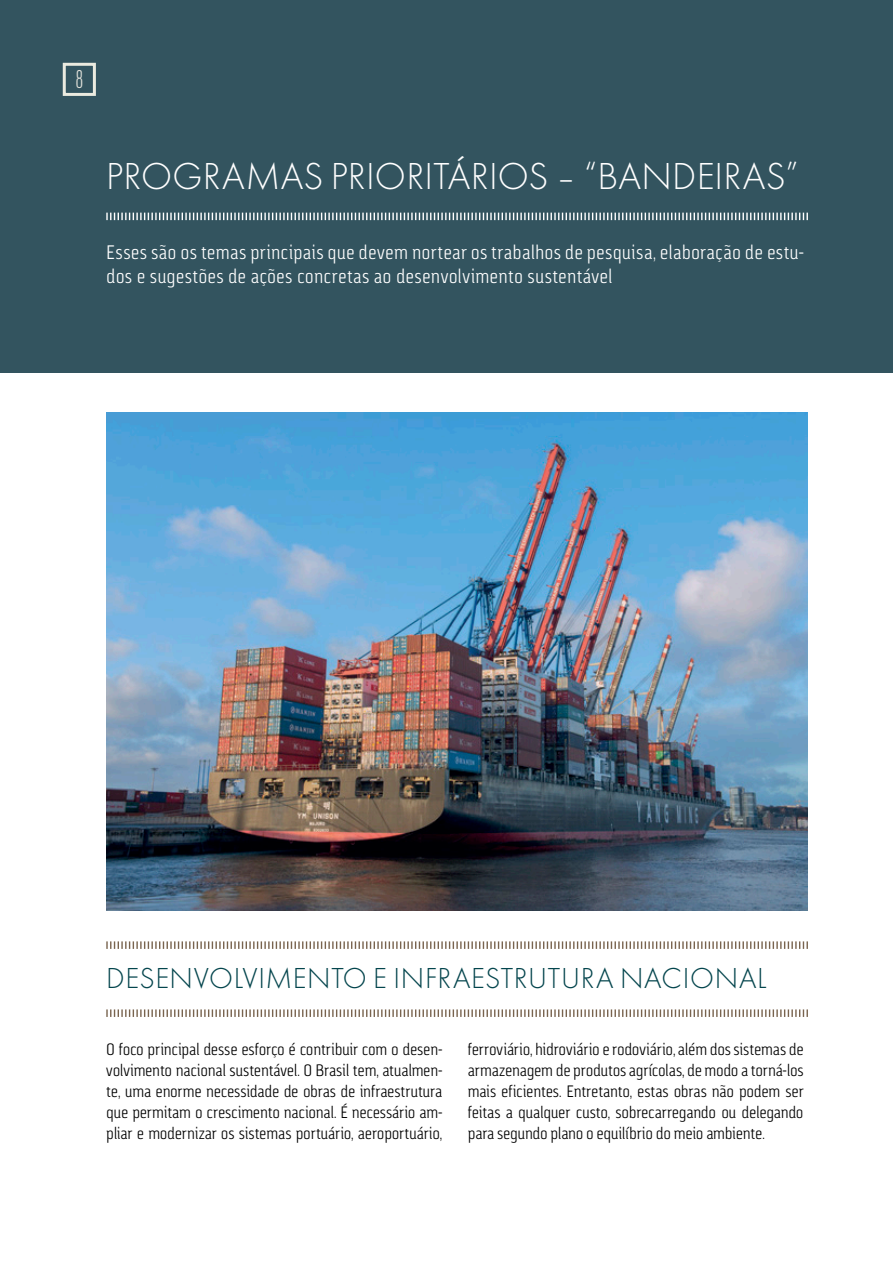
<style>
.page{position:relative;width:893px;height:1263px;background:#fff}
.page>*{position:absolute;margin:0;border:0;box-sizing:border-box;transform-origin:0 0}
.t1{font:300 39px "Futura";letter-spacing:.005em;color:#fff}
.t2{font:300 30px "Futura";letter-spacing:.025em;color:#04454d}
.t3{font:300 22.5px "Titling Gothic FB Comp";color:#e2e2db}
.Parágrafo_Base{font:300 19.5px/24px "Via Sans";letter-spacing:.015em;color:#fff}
.Parágrafo_Base-2{font:300 16.5px/21px "Via Sans";letter-spacing:-.015em;color:#000;text-align:justify}
</style>
<div class="page">
<div style="left:0;top:0;width:893px;height:372px;background:#33545f"></div>
<svg style="left:106px;top:941px;width:702px;height:8px"></svg>
<svg style="left:106px;top:213px;width:702px;height:7px"></svg>
<svg style="left:106px;top:1009px;width:702px;height:8px"></svg>
<div style="left:63px;top:63px;width:33px;height:33px;border:3px solid #ebebe0"></div>
<img style="left:106px;top:412px;width:702px;height:498px">
<p class="t3" style="left:76px;top:67px;width:8px">8</p>
<p class="t1" style="left:106px;top:154px;width:694px">PROGRAMAS PRIORITÁRIOS – “BANDEIRAS”</p>
<p class="Parágrafo_Base" style="left:106px;top:240px;width:699px">Esses são os temas principais que devem nortear os trabalhos de pesquisa, elaboração de estu&shy;dos e sugestões de ações concretas ao desenvolvimento sustentável</p>
<p class="t2" style="left:106px;top:961px;width:662px">DESENVOLVIMENTO E INFRAESTRUTURA NACIONAL</p>
<p class="Parágrafo_Base-2" style="left:106px;top:1038px;width:337px">O foco principal desse esforço é contribuir com o desen&shy;volvimento nacional sustentável. O Brasil tem, atualmen&shy;te, uma enorme necessidade de obras de infraestrutura que permitam o crescimento nacional. É necessário am&shy;pliar e modernizar os sistemas portuário, aeroportuário,</p>
<p class="Parágrafo_Base-2" style="left:468px;top:1038px;width:337px">ferroviário, hidroviário e rodoviário, além dos sistemas de armazenagem de produtos agrícolas, de modo a torná-los mais eficientes. Entretanto, estas obras não podem ser feitas a qualquer custo, sobrecarregando ou delegando para segundo plano o equilíbrio do meio ambiente.</p>
</div>
